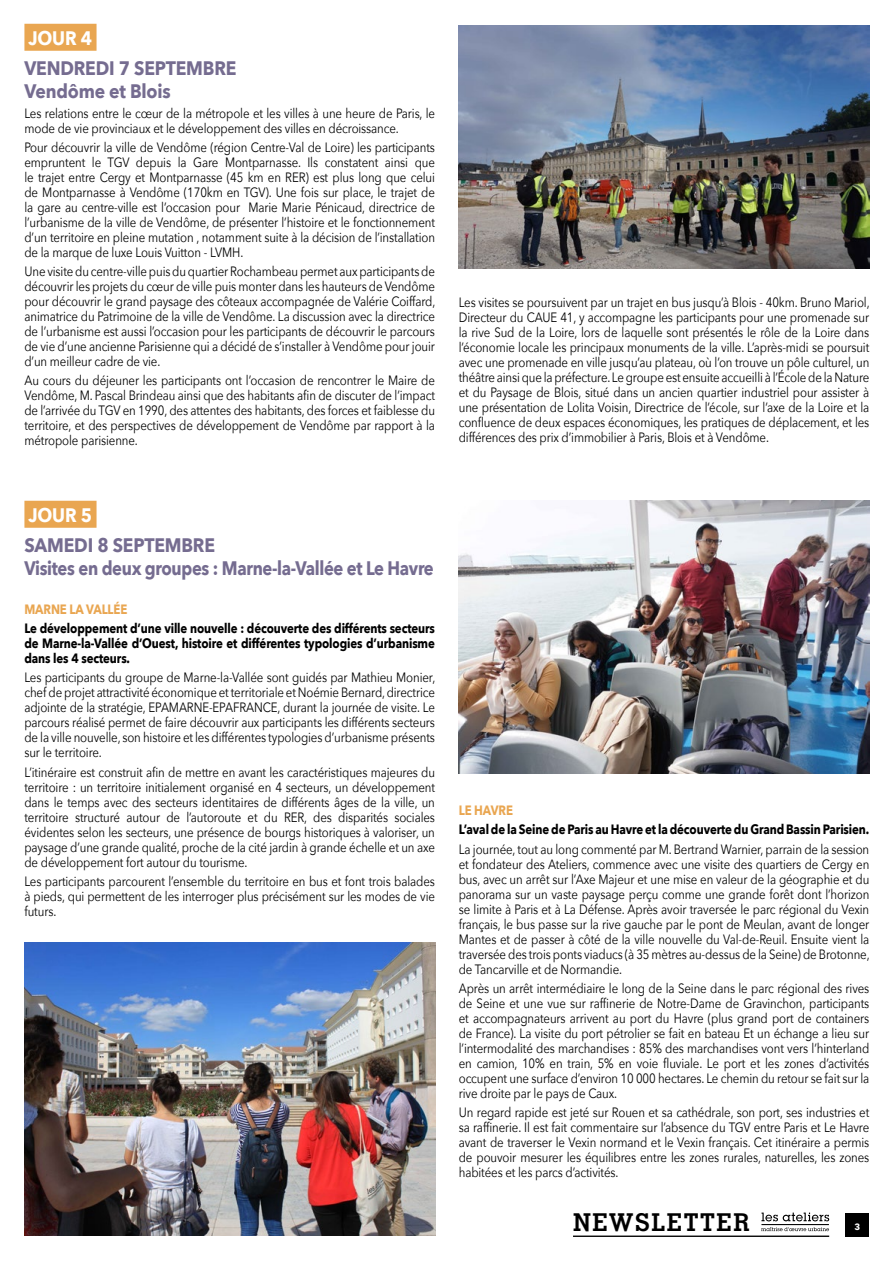
<style>
.page{position:relative;width:893px;height:1263px;background:#fff}
.page>*{position:absolute;margin:0;border:0;box-sizing:border-box;transform-origin:0 0}
.t1{font:700 24.6px "Geometric Slab 703 BT";letter-spacing:.06em;color:#000}
.t2{font:700 19.5px "Avenir Next";letter-spacing:-.01em;color:#756c90;scale:.9 1}
.t3{font:700 19.5px "Avenir Next";letter-spacing:-.01em;color:#756c90;scale:.85 1}
.t4{font:700 19.5px "Avenir Next";letter-spacing:-.01em;color:#fff;scale:.9 1}
.t5{font:13.5px/15px "Avenir Next";letter-spacing:-.01em;color:#000;text-align:justify;scale:.85 1}
.t6{font:700 13.5px/15px "Avenir Next";letter-spacing:-.01em;color:#000;text-align:justify;scale:.85 1}
.t7{font:700 13.5px "Avenir Next";letter-spacing:-.01em;color:#e9a651;scale:.85 1}
.t8{font:700 9px "Avenir Next";color:#fff}
</style>
<div class="page">
<div style="left:24px;top:501px;width:73px;height:27px;background:#e9a651"></div>
<svg style="left:761px;top:1212px;width:68px;height:19px"></svg>
<hr style="left:573px;top:1235px;width:256px;height:2px;background:#000">
<div style="left:845px;top:1213px;width:24px;height:24px;background:#000"></div>
<img style="left:459px;top:26px;width:410px;height:243px">
<img style="left:459px;top:500px;width:410px;height:274px">
<img style="left:24px;top:942px;width:411px;height:294px">
<div style="left:24px;top:24px;width:73px;height:27px;background:#e9a651"></div>
<p class="t4" style="left:28px;top:21px;width:72px">JOUR 4</p>
<p class="t2" style="left:24px;top:51px;width:237px">VENDREDI 7 SEPTEMBRE</p>
<p class="t2" style="left:24px;top:75px;width:164px">Vendôme et Blois</p>
<p class="t5" style="left:24px;top:105px;width:484px">Les relations entre le cœur de la métropole et les villes à une heure de Paris, le mode de vie provinciaux et le développement des villes en décroissance.</p>
<p class="t5" style="left:24px;top:139px;width:485px">Pour découvrir la ville de Vendôme (région Centre-Val de Loire) les participants empruntent le TGV depuis la Gare Montparnasse. Ils constatent ainsi que le trajet entre Cergy et Montparnasse (45 km en RER) est plus long que celui de Montparnasse à Vendôme (170km en TGV). Une fois sur place, le trajet de la gare au centre-ville est l’occasion pour Marie Marie Pénicaud, directrice de l’urbanisme de la ville de Vendôme, de présenter l’histoire et le fonctionnement d’un territoire en pleine mutation , notamment suite à la décision de l’installation de la marque de luxe Louis Vuitton - LVMH.</p>
<p class="t5" style="left:24px;top:263px;width:485px">Une visite du centre-ville puis du quartier Rochambeau permet aux participants de découvrir les projets du cœur de ville puis monter dans les hauteurs de Vendôme pour découvrir le grand paysage des côteaux accompagnée de Valérie Coiffard, animatrice du Patrimoine de la ville de Vendôme. La discussion avec la directrice de l’urbanisme est aussi l’occasion pour les participants de découvrir le parcours de vie d’une ancienne Parisienne qui a décidé de s’installer à Vendôme pour jouir d’un meilleur cadre de vie.</p>
<p class="t5" style="left:24px;top:373px;width:485px">Au cours du déjeuner les participants ont l’occasion de rencontrer le Maire de Vendôme, M. Pascal Brindeau ainsi que des habitants afin de discuter de l’impact de l’arrivée du TGV en 1990, des attentes des habitants, des forces et faiblesse du territoire, et des perspectives de développement de Vendôme par rapport à la métropole parisienne.</p>
<p class="t4" style="left:28px;top:498px;width:72px">JOUR 5</p>
<p class="t2" style="left:24px;top:528px;width:213px">SAMEDI 8 SEPTEMBRE</p>
<p class="t3" style="left:24px;top:552px;width:483px">Visites en deux groupes : Marne-la-Vallée et Le Havre</p>
<p class="t7" style="left:24px;top:597px;width:123px">MARNE LA VALLÉE</p>
<p class="t6" style="left:24px;top:621px;width:484px">Le développement d’une ville nouvelle : découverte des différents secteurs de Marne-la-Vallée d’Ouest, histoire et différentes typologies d’urbanisme dans les 4 secteurs.</p>
<p class="t5" style="left:24px;top:670px;width:485px">Les participants du groupe de Marne-la-Vallée sont guidés par Mathieu Monier, chef de projet attractivité économique et territoriale et Noémie Bernard, directrice adjointe de la stratégie, EPAMARNE-EPAFRANCE, durant la journée de visite. Le parcours réalisé permet de faire découvrir aux participants les différents secteurs de la ville nouvelle, son histoire et les différentes typologies d’urbanisme présents sur le territoire.</p>
<p class="t5" style="left:24px;top:764px;width:485px">L’itinéraire est construit afin de mettre en avant les caractéristiques majeures du territoire : un territoire initialement organisé en 4 secteurs, un développement dans le temps avec des secteurs identitaires de différents âges de la ville, un territoire structuré autour de l’autoroute et du RER, des disparités sociales évidentes selon les secteurs, une présence de bourgs historiques à valoriser, un paysage d’une grande qualité, proche de la cité jardin à grande échelle et un axe de développement fort autour du tourisme.</p>
<p class="t5" style="left:24px;top:873px;width:485px">Les participants parcourent l’ensemble du territoire en bus et font trois balades à pieds, qui permettent de les interroger plus précisément sur les modes de vie futurs.</p>
<p class="t5" style="left:459px;top:294px;width:485px">Les visites se poursuivent par un trajet en bus jusqu’à Blois - 40km. Bruno Mariol, Directeur du CAUE 41, y accompagne les participants pour une promenade sur la rive Sud de la Loire, lors de laquelle sont présentés le rôle de la Loire dans l’économie locale les principaux monuments de la ville. L’après-midi se poursuit avec une promenade en ville jusqu’au plateau, où l’on trouve un pôle culturel, un théâtre ainsi que la préfecture. Le groupe est ensuite accueilli à l’École de la Nature et du Paysage de Blois, situé dans un ancien quartier industriel pour assister à une présentation de Lolita Voisin, Directrice de l’école, sur l’axe de la Loire et la confluence de deux espaces économiques, les pratiques de déplacement, et les différences des prix d’immobilier à Paris, Blois et à Vendôme.</p>
<p class="t7" style="left:459px;top:799px;width:65px">LE HAVRE</p>
<p class="t6" style="left:459px;top:822px;width:484px">L’aval de la Seine de Paris au Havre et la découverte du Grand Bassin Parisien.</p>
<p class="t5" style="left:459px;top:841px;width:485px">La journée, tout au long commenté par M. Bertrand Warnier, parrain de la session et fondateur des Ateliers, commence avec une visite des quartiers de Cergy en bus, avec un arrêt sur l’Axe Majeur et une mise en valeur de la géographie et du panorama sur un vaste paysage perçu comme une grande forêt dont l’horizon se limite à Paris et à La Défense. Après avoir traversée le parc régional du Vexin français, le bus passe sur la rive gauche par le pont de Meulan, avant de longer Mantes et de passer à côté de la ville nouvelle du Val-de-Reuil. Ensuite vient la traversée des trois ponts viaducs (à 35 mètres au-dessus de la Seine) de Brotonne, de Tancarville et de Normandie.</p>
<p class="t5" style="left:459px;top:980px;width:485px">Après un arrêt intermédiaire le long de la Seine dans le parc régional des rives de Seine et une vue sur raffinerie de Notre-Dame de Gravinchon, participants et accompagnateurs arrivent au port du Havre (plus grand port de containers de France). La visite du port pétrolier se fait en bateau Et un échange a lieu sur l’intermodalité des marchandises : 85% des marchandises vont vers l’hinterland en camion, 10% en train, 5% en voie fluviale. Le port et les zones d’activités occupent une surface d’environ 10 000 hectares. Le chemin du retour se fait sur la rive droite par le pays de Caux.</p>
<p class="t5" style="left:459px;top:1104px;width:485px">Un regard rapide est jeté sur Rouen et sa cathédrale, son port, ses industries et sa raffinerie. Il est fait commentaire sur l’absence du TGV entre Paris et Le Havre avant de traverser le Vexin normand et le Vexin français. Cet itinéraire a permis de pouvoir mesurer les équilibres entre les zones rurales, naturelles, les zones habitées et les parcs d’activités.</p>
<p class="t1" style="left:573px;top:1207px;width:178px">NEWSLETTER</p>
<p class="t8" style="left:854px;top:1218px;width:7px">3</p>
</div>
